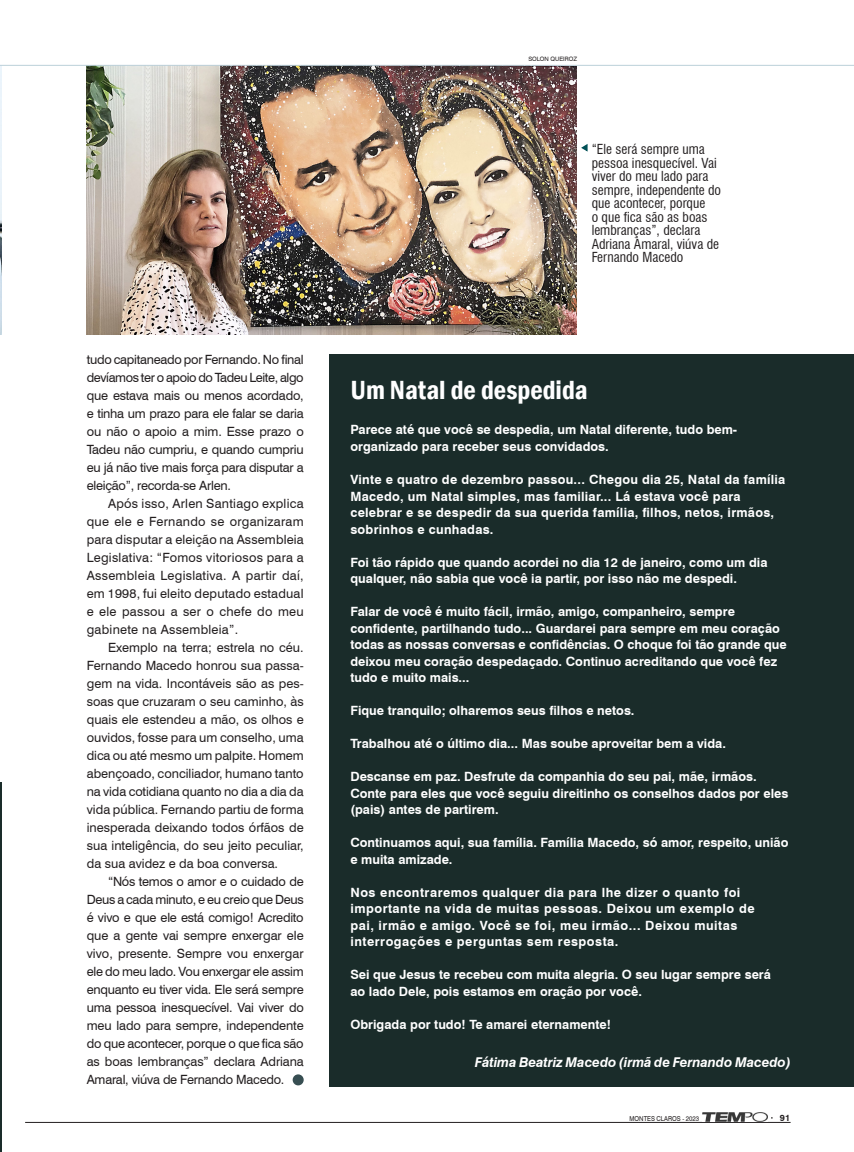
<style>
.page{position:relative;width:854px;height:1152px;background:#fff}
.page>*{position:absolute;margin:0;border:0;box-sizing:border-box;transform-origin:0 0}
.ATITULO_NOTAS{font:600 condensed 27px "Franklin Gothic";color:#fff}
.ALEGENDA{font:condensed 13.5px/13.5px "Swiss 721 BT";color:#231f20}
.ATEXTO{font:italic 700 13.5px "Swiss 721 BT";letter-spacing:-.01em;color:#fff}
.ATEXTO-2{font:12.75px/18px "Swiss 721 BT";letter-spacing:-.005em;color:#231f20;text-align:justify}
.ATEXTO-3{font:700 12.75px/16.5px "Swiss 721 BT";color:#fff}
.ATEXTO-4{font:700 12.75px/16.5px "Swiss 721 BT";letter-spacing:.02em;color:#fff}
.ATEXTO-5{font:700 12.75px/16.5px "Swiss 721 BT";letter-spacing:.04em;color:#fff}
.t1{font:700 9px "Swiss 721 BT";color:#231f20}
.t2{font:6.75px "Swiss 721 BT";color:#231f20;scale:.9 1}
.ACREDITO{font:6px "Swiss 721 BT";color:#231f20}
</style>
<div class="page">
<hr style="left:25px;top:1122px;width:766px;height:1px;background:#231f20">
<img style="left:702px;top:1112px;width:66px;height:9px">
<hr style="left:0;top:782px;width:2px;height:369px;background:#1a2c2a">
<div style="left:329px;top:354px;width:525px;height:732px;background:#1a2c2a"></div>
<img style="left:0;top:66px;width:2px;height:268px">
<img style="left:87px;top:66px;width:490px;height:268px">
<hr style="left:0;top:65px;width:854px;height:1px;background:#bcd0d9">
<div style="left:293px;top:1075px;width:10px;height:9px;background:#374e52;border-radius:50%"></div>
<div style="left:293px;top:1074px;width:11px;height:11px;border:2px solid #374e52;border-radius:50%"></div>
<svg style="left:581px;top:144px;width:7px;height:8px"></svg>
<p class="ATEXTO-2" style="left:87px;top:350px;width:218px">tudo capitaneado por Fernando. No final devíamos ter o apoio do Tadeu Leite, algo que estava mais ou menos acordado, e tinha um prazo para ele falar se daria ou não o apoio a mim. Esse prazo o Tadeu não cumpriu, e quando cumpriu eu já não tive mais força para disputar a eleição”, recorda-se Arlen.</p>
<p class="ATEXTO-2" style="left:87px;top:494px;width:218px;text-indent:21px">Após isso, Arlen Santiago explica que ele e Fernando se organizaram para disputar a eleição na Assembleia Legislativa: “Fomos vitoriosos para a Assembleia Legislativa. A partir daí, em 1998, fui eleito deputado estadual e ele passou a ser o chefe do meu gabinete na Assembleia”.</p>
<p class="ATEXTO-2" style="left:87px;top:638px;width:218px;text-indent:21px">Exemplo na terra; estrela no céu.<br>Fernando Macedo honrou sua passa&shy;gem na vida. Incontáveis são as pes&shy;soas que cruzaram o seu caminho, às quais ele estendeu a mão, os olhos e ouvidos, fosse para um conselho, uma dica ou até mesmo um palpite. Homem abençoado, conciliador, humano tanto na vida cotidiana quanto no dia a dia da vida pública. Fernando partiu de forma inesperada deixando todos órfãos de sua inteligência, do seu jeito peculiar, da sua avidez e da boa conversa.</p>
<p class="ATEXTO-2" style="left:87px;top:872px;width:218px;text-indent:21px">“Nós temos o amor e o cuidado de Deus a cada minuto, e eu creio que Deus é vivo e que ele está comigo! Acredito que a gente vai sempre enxergar ele vivo, presente. Sempre vou enxergar ele do meu lado. Vou enxergar ele assim enquanto eu tiver vida. Ele será sempre uma pessoa inesquecível. Vai viver do meu lado para sempre, independente do que acontecer, porque o que fica são as boas lembranças” declara Adriana Amaral, viúva de Fernando Macedo.</p>
<p class="ACREDITO" style="left:528px;top:55px;width:50px">SOLON QUEIROZ</p>
<p class="ALEGENDA" style="left:592px;top:142px;width:131px">“Ele será sempre uma pessoa inesquecível. Vai viver do meu lado para sempre, independente do que acontecer, porque<br>o que fica são as boas lembranças”, declara<br>Adriana Amaral, viúva de<br>Fernando Macedo</p>
<p class="ATITULO_NOTAS" style="left:350px;top:372px;width:239px">Um Natal de despedida</p>
<p class="ATEXTO-3" style="left:350px;top:421px;width:388px">Parece até que você se despedia, um Natal diferente, tudo bem&shy;organizado para receber seus convidados.</p>
<p class="ATEXTO-4" style="left:350px;top:471px;width:437px">Vinte e quatro de dezembro passou... Chegou dia 25, Natal da família Macedo, um Natal simples, mas familiar... Lá estava você para celebrar e se despedir da sua querida família, filhos, netos, irmãos, sobrinhos e cunhadas.</p>
<p class="ATEXTO-3" style="left:350px;top:553px;width:419px">Foi tão rápido que quando acordei no dia 12 de janeiro, como um dia qualquer, não sabia que você ia partir, por isso não me despedi.</p>
<p class="ATEXTO-3" style="left:350px;top:603px;width:438px">Falar de você é muito fácil, irmão, amigo, companheiro, sempre confidente, partilhando tudo... Guardarei para sempre em meu coração todas as nossas conversas e confidências. O choque foi tão grande que deixou meu coração despedaçado. Continuo acreditando que você fez tudo e muito mais...</p>
<p class="ATEXTO-3" style="left:350px;top:702px;width:286px">Fique tranquilo; olharemos seus filhos e netos.</p>
<p class="ATEXTO-3" style="left:350px;top:735px;width:377px">Trabalhou até o último dia... Mas soube aproveitar bem a vida.</p>
<p class="ATEXTO-3" style="left:350px;top:768px;width:440px">Descanse em paz. Desfrute da companhia do seu pai, mãe, irmãos.<br>Conte para eles que você seguiu direitinho os conselhos dados por eles (pais) antes de partirem.</p>
<p class="ATEXTO-3" style="left:350px;top:834px;width:440px">Continuamos aqui, sua família. Família Macedo, só amor, respeito, união e muita amizade.</p>
<p class="ATEXTO-5" style="left:350px;top:883px;width:406px">Nos encontraremos qualquer dia para lhe dizer o quanto foi importante na vida de muitas pessoas. Deixou um exemplo de pai, irmão e amigo. Você se foi, meu irmão... Deixou muitas interrogações e perguntas sem resposta.</p>
<p class="ATEXTO-3" style="left:350px;top:966px;width:422px">Sei que Jesus te recebeu com muita alegria. O seu lugar sempre será ao lado Dele, pois estamos em oração por você.</p>
<p class="ATEXTO-3" style="left:350px;top:1015px;width:262px">Obrigada por tudo! Te amarei eternamente!</p>
<p class="ATEXTO" style="left:475px;top:1052px;width:317px">Fátima Beatriz Macedo (irmã de Fernando Macedo)</p>
<p class="t2" style="left:629px;top:1113px;width:79px">MONTES CLAROS - 2023</p>
<p class="t1" style="left:780px;top:1111px;width:12px">91</p>
</div>
